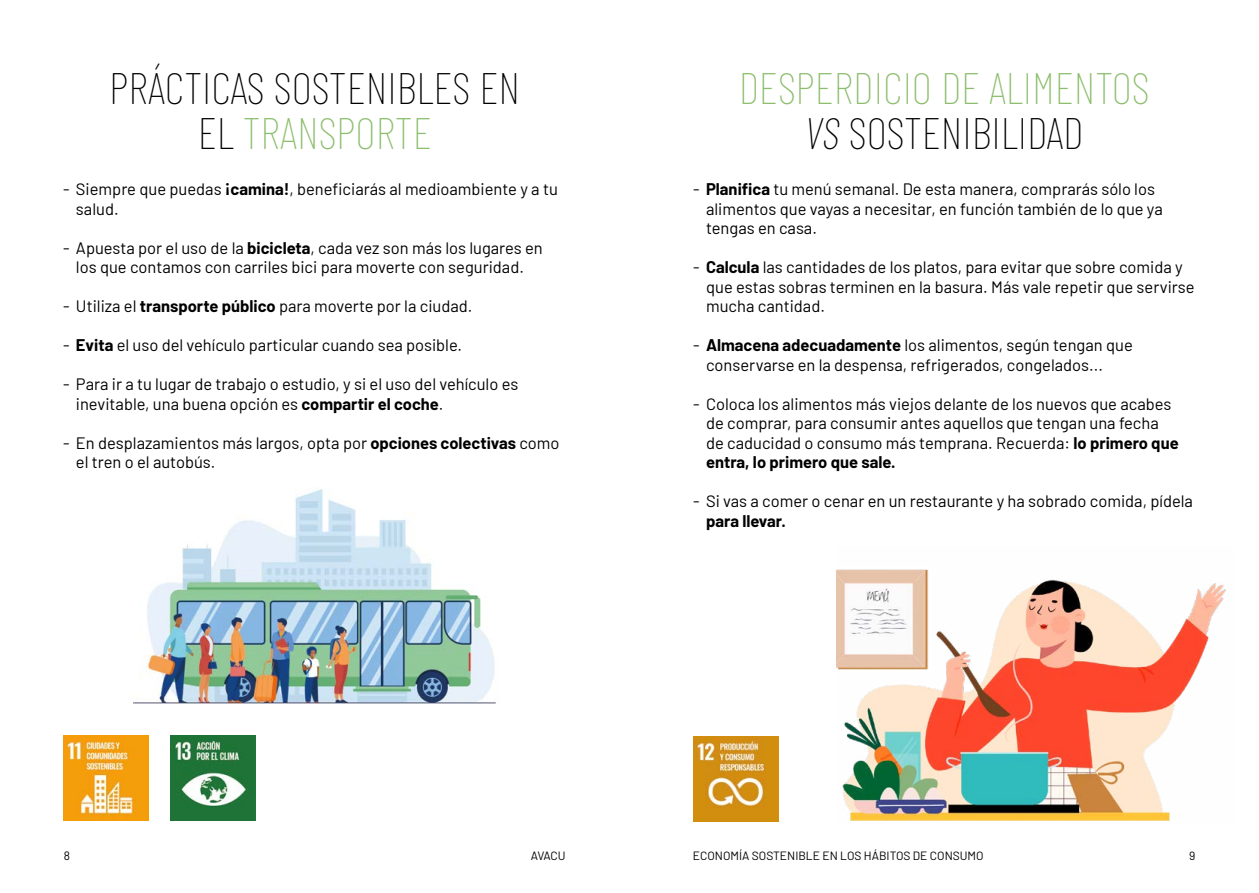
<style>
.page{position:relative;width:1259px;height:893px;background:#fff}
.page>*{position:absolute;margin:0;border:0;box-sizing:border-box;transform-origin:0 0}
.t1{font:100 45px/45px "Barlow Condensed";color:#8bbe6d;text-align:center}
.t2{font:100 45px/45px "Barlow Condensed";color:#000;text-align:center}
.t3{font:16.5px/19.5px "Barlow";color:#000}
.t4{font:700 16.5px "Barlow";color:#000}
.t5{font:12px "Barlow";color:#000}
.s1{color:#8bbe6d}
.s2{font-weight:700}
.s3{font-style:italic;color:#000}
.s4{color:#000}
</style>
<div class="page">
<img style="left:133px;top:489px;width:363px;height:215px">
<img style="left:64px;top:735px;width:85px;height:85px">
<img style="left:170px;top:735px;width:85px;height:85px">
<img style="left:693px;top:737px;width:85px;height:85px">
<img style="left:837px;top:569px;width:389px;height:252px">
<h1 class="t2" style="left:109px;top:62px;width:412px">PRÁCTICAS SOSTENIBLES EN<br>EL <span class="s1">TRANSPORTE</span></h1>
<p class="t3" style="left:76px;top:178px;width:483px;text-indent:-13px">‐ Siempre que puedas <span class="s2">¡camina!</span>, beneficiarás al medioambiente y a tu salud.</p>
<p class="t3" style="left:63px;top:237px;width:481px;text-align:center">‐ Apuesta por el uso de la <span class="s2">bicicleta</span>, cada vez son más los lugares en los que contamos con carriles bici para moverte con seguridad.</p>
<p class="t3" style="left:63px;top:295px;width:411px">‐ Utiliza el <span class="s2">transporte público</span> para moverte por la ciudad.</p>
<p class="t3" style="left:63px;top:334px;width:400px">‐ <span class="s2">Evita</span> el uso del vehículo particular cuando sea posible.</p>
<p class="t3" style="left:76px;top:373px;width:444px;text-indent:-13px">‐ Para ir a tu lugar de trabajo o estudio, y si el uso del vehículo es inevitable, una buena opción es <span class="s2">compartir el coche</span>.</p>
<p class="t3" style="left:76px;top:432px;width:485px;text-indent:-13px">‐ En desplazamientos más largos, opta por <span class="s2">opciones colectivas</span> como el tren o el autobús.</p>
<h1 class="t1" style="left:738px;top:62px;width:412px">DESPERDICIO DE ALIMENTOS<br><span class="s3">VS</span> <span class="s4">SOSTENIBILIDAD</span></h1>
<p class="t3" style="left:706px;top:178px;width:458px;text-indent:-13px">‐ <span class="s2">Planifica</span> tu menú semanal. De esta manera, comprarás sólo los alimentos que vayas a necesitar, en función también de lo que ya tengas en casa.</p>
<p class="t3" style="left:706px;top:256px;width:490px;text-indent:-13px">‐ <span class="s2">Calcula</span> las cantidades de los platos, para evitar que sobre comida y que estas sobras terminen en la basura. Más vale repetir que servirse mucha cantidad.</p>
<p class="t3" style="left:706px;top:334px;width:428px;text-indent:-13px">‐ <span class="s2">Almacena adecuadamente</span> los alimentos, según tengan que conservarse en la despensa, refrigerados, congelados...</p>
<p class="t3" style="left:706px;top:393px;width:474px;text-indent:-13px">‐ Coloca los alimentos más viejos delante de los nuevos que acabes de comprar, para consumir antes aquellos que tengan una fecha de caducidad o consumo más temprana. Recuerda: <span class="s2">lo primero que entra, lo primero que sale.</span></p>
<p class="t3" style="left:693px;top:490px;width:501px">‐ Si vas a comer o cenar en un restaurante y ha sobrado comida, pídela</p>
<p class="t4" style="left:706px;top:508px;width:81px">para llevar.</p>
<p class="t5" style="left:64px;top:847px;width:8px">8</p>
<p class="t5" style="left:531px;top:847px;width:36px">AVACU</p>
<p class="t5" style="left:693px;top:847px;width:292px">ECONOMÍA SOSTENIBLE EN LOS HÁBITOS DE CONSUMO</p>
<p class="t5" style="left:1189px;top:847px;width:8px">9</p>
</div>
